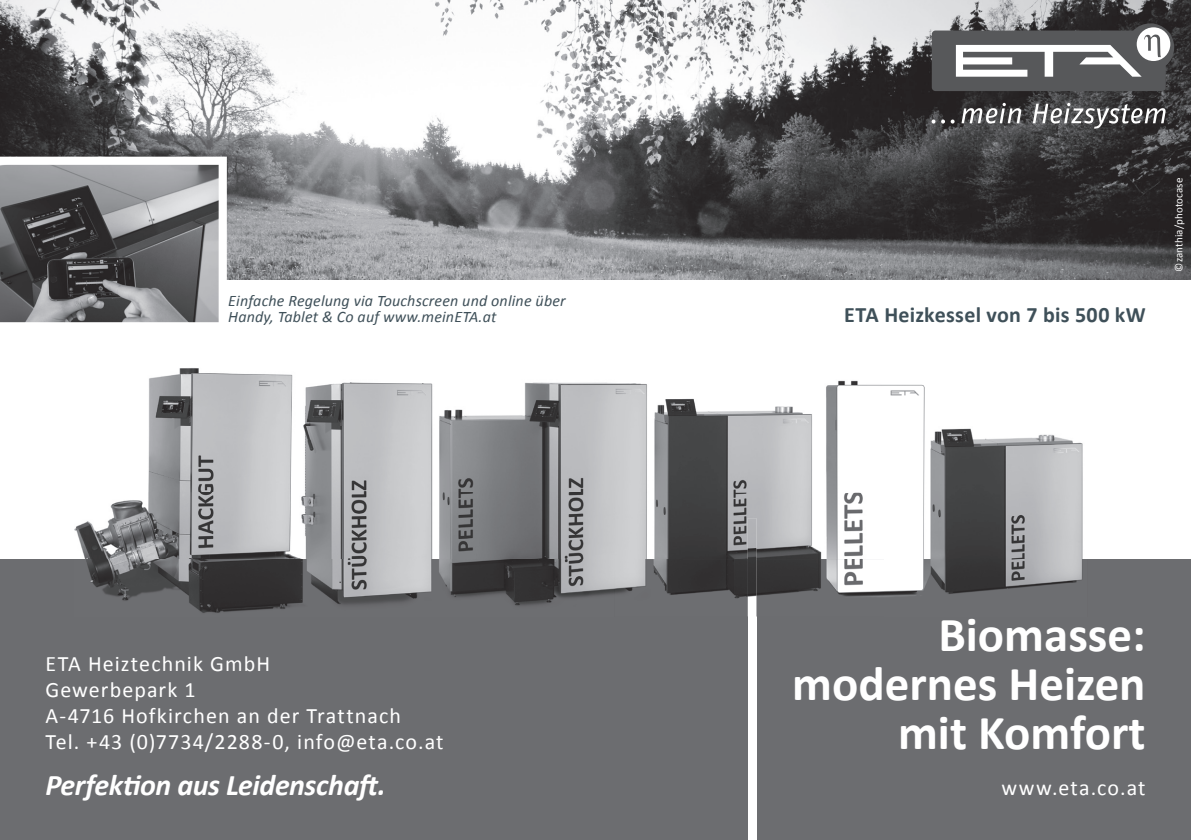
<style>
.page{position:relative;width:1191px;height:840px;background:#fff}
.page>*{position:absolute;margin:0;border:0;box-sizing:border-box;transform-origin:0 0}
.t1{font:700 49px/49px "Calibri";color:#fff;text-align:right}
.t2{font:italic 700 30px "Calibri";letter-spacing:-.015em;color:#fff}
.t3{font:22px/26px "Calibri";letter-spacing:.045em;color:#fff}
.t4{font:700 22px "Calibri";letter-spacing:.01em;color:#3f5059}
.t5{font:italic 16px/16px "Calibri";letter-spacing:.01em;color:#3f5059}
.t6{font:11px "Calibri";letter-spacing:.01em;color:#fff}
</style>
<div class="page">
<img style="left:0;top:0;width:1191px;height:280px">
<div style="left:0;top:558px;width:1191px;height:281px;background:#6c6d70"></div>
<svg style="left:931px;top:23px;width:243px;height:68px"></svg>
<svg style="left:931px;top:103px;width:235px;height:25px;background:#656566"></svg>
<div style="left:747px;top:518px;width:9px;height:321px;background:#fff"></div>
<svg style="left:0;top:156px;width:227px;height:167px;background:#7d7d7f"></svg>
<img style="left:75px;top:368px;width:1012px;height:248px">
<img style="left:747px;top:518px;width:9px;height:98px">
<p class="t5" style="left:228px;top:292px;width:339px">Einfache Regelung via Touchscreen und online über<br>Handy, Tablet &amp; Co auf www.meinETA.at</p>
<p class="t3" style="left:45px;top:650px;width:400px">ETA Heiztechnik GmbH<br>Gewerbepark 1<br>A-4716 Hofkirchen an der Trattnach<br>Tel. +43 (0)7734/2288-0, info@eta.co.at</p>
<h2 class="t2" style="left:45px;top:765px;width:342px">Perfektion aus Leidenschaft.</h2>
<p class="t4" style="left:844px;top:300px;width:303px">ETA Heizkessel von 7 bis 500 kW</p>
<p class="t6" style="left:1171px;top:271px;width:95px;rotate:-90deg">©zanthia/photocase</p>
<h1 class="t1" style="left:792px;top:610px;width:355px">Biomasse: modernes Heizen mit Komfort</h1>
<p class="t3" style="left:1001px;top:773px;width:146px">www.eta.co.at</p>
</div>
